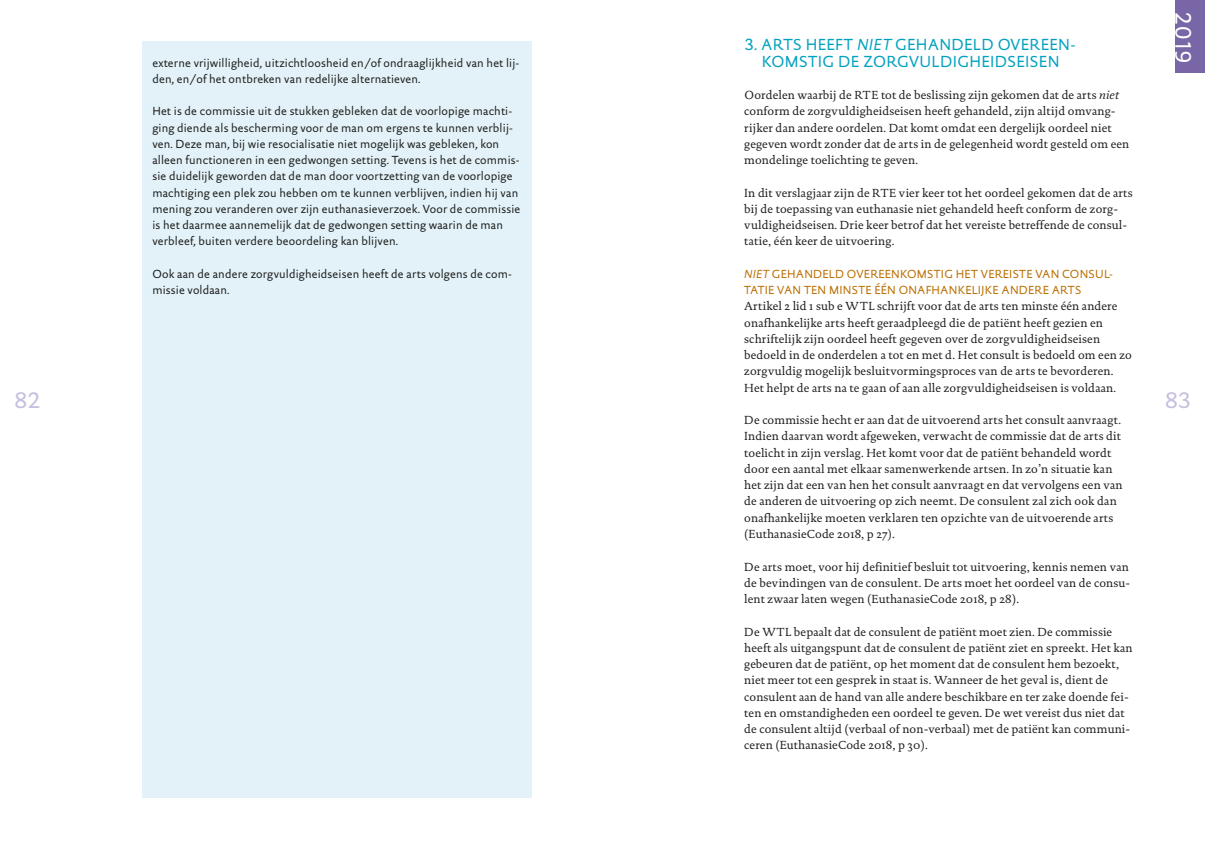
<style>
.page{position:relative;width:1205px;height:851px;background:#fff}
.page>*{position:absolute;margin:0;border:0;box-sizing:border-box;transform-origin:0 0}
.t1{font:22.5px "DTL Documenta Sans TOT";color:#fff}
.t2{font:22.5px "DTL Documenta Sans TOT";color:#c7bfde}
.t3{font:16.25px/16.2px "DTL Documenta Sans TOT";letter-spacing:.02em;color:#00a1bf;text-align:center}
.t4{font:11.88px/16.2px "DTL Documenta TOT";letter-spacing:.01em;color:#1d1d1b}
.t5{font:11.88px/16.2px "DTL Documenta Sans TOT";letter-spacing:.015em;color:#1d1d1b}
.t6{font:11.88px/16.2px "DTL Documenta Sans TOT";letter-spacing:.02em;color:#ba6e00}
.s1{font-style:italic}
</style>
<div class="page">
<div style="left:1175px;top:0;width:30px;height:73px;background:#7966a7"></div>
<div style="left:142px;top:41px;width:389px;height:756px;background:#e2f2f8"></div>
<h1 class="t1" style="left:1197px;top:11px;width:55px;rotate:90deg">2019</h1>
<h2 class="t3" style="left:744px;top:36px;width:333px">3. ARTS HEEFT <span class="s1">NIET</span> GEHANDELD OVEREEN-<br>KOMSTIG DE ZORGVULDIGHEIDSEISEN</h2>
<p class="t4" style="left:744px;top:87px;width:387px">Oordelen waarbij de RTE tot de beslissing zijn gekomen dat de arts <span class="s1">niet </span>conform de zorgvuldigheidseisen heeft gehandeld, zijn altijd omvang&shy;rijker dan andere oordelen. Dat komt omdat een dergelijk oordeel niet gegeven wordt zonder dat de arts in de gelegenheid wordt gesteld om een mondelinge toelichting te geven.</p>
<p class="t4" style="left:744px;top:184px;width:390px">In dit verslagjaar zijn de RTE vier keer tot het oordeel gekomen dat de arts bij de toepassing van euthanasie niet gehandeld heeft conform de zorg&shy;vuldigheidseisen. Drie keer betrof dat het vereiste betreffende de consul&shy;tatie, één keer de uitvoering.</p>
<p class="t6" style="left:744px;top:265px;width:370px"><span class="s1">NIET</span> GEHANDELD OVEREENKOMSTIG HET VEREISTE VAN CONSUL-<br>TATIE VAN TEN MINSTE ÉÉN ONAFHANKELIJKE ANDERE ARTS</p>
<p class="t4" style="left:744px;top:298px;width:389px">Artikel 2 lid 1 sub e WTL schrijft voor dat de arts ten minste één andere onafhankelijke arts heeft geraadpleegd die de patiënt heeft gezien en schriftelijk zijn oordeel heeft gegeven over de zorgvuldigheidseisen bedoeld in de onderdelen a tot en met d. Het consult is bedoeld om een zo zorgvuldig mogelijk besluitvormingsproces van de arts te bevorderen.<br>Het helpt de arts na te gaan of aan alle zorgvuldigheidseisen is voldaan.</p>
<p class="t4" style="left:744px;top:412px;width:380px">De commissie hecht er aan dat de uitvoerend arts het consult aanvraagt.<br>Indien daarvan wordt afgeweken, verwacht de commissie dat de arts dit toelicht in zijn verslag. Het komt voor dat de patiënt behandeld wordt door een aantal met elkaar samenwerkende artsen. In zo’n situatie kan het zijn dat een van hen het consult aanvraagt en dat vervolgens een van de anderen de uitvoering op zich neemt. De consulent zal zich ook dan onafhankelijke moeten verklaren ten opzichte van de uitvoerende arts (EuthanasieCode 2018, p 27).</p>
<p class="t4" style="left:744px;top:558px;width:387px">De arts moet, voor hij definitief besluit tot uitvoering, kennis nemen van de bevindingen van de consulent. De arts moet het oordeel van de consu&shy;lent zwaar laten wegen (EuthanasieCode 2018, p 28).</p>
<p class="t4" style="left:744px;top:623px;width:390px">De WTL bepaalt dat de consulent de patiënt moet zien. De commissie heeft als uitgangspunt dat de consulent de patiënt ziet en spreekt. Het kan gebeuren dat de patiënt, op het moment dat de consulent hem bezoekt, niet meer tot een gesprek in staat is. Wanneer de het geval is, dient de consulent aan de hand van alle andere beschikbare en ter zake doende fei&shy;ten en omstandigheden een oordeel te geven. De wet vereist dus niet dat de consulent altijd (verbaal of non-verbaal) met de patiënt kan communi&shy;ceren (EuthanasieCode 2018, p 30).</p>
<p class="t5" style="left:152px;top:54px;width:368px">externe vrijwilligheid, uitzichtloosheid en/of ondraaglijkheid van het lij&shy;den, en/of het ontbreken van redelijke alternatieven.</p>
<p class="t5" style="left:152px;top:103px;width:369px">Het is de commissie uit de stukken gebleken dat de voorlopige machti&shy;ging diende als bescherming voor de man om ergens te kunnen verblij&shy;ven. Deze man, bij wie resocialisatie niet mogelijk was gebleken, kon alleen functioneren in een gedwongen setting. Tevens is het de commis&shy;sie duidelijk geworden dat de man door voortzetting van de voorlopige machtiging een plek zou hebben om te kunnen verblijven, indien hij van mening zou veranderen over zijn euthanasieverzoek. Voor de commissie is het daarmee aannemelijk dat de gedwongen setting waarin de man verbleef, buiten verdere beoordeling kan blijven.</p>
<p class="t5" style="left:152px;top:265px;width:361px">Ook aan de andere zorgvuldigheidseisen heeft de arts volgens de com&shy;missie voldaan.</p>
<h1 class="t2" style="left:14px;top:386px;width:27px">82</h1>
<h1 class="t2" style="left:1165px;top:386px;width:27px">83</h1>
</div>
